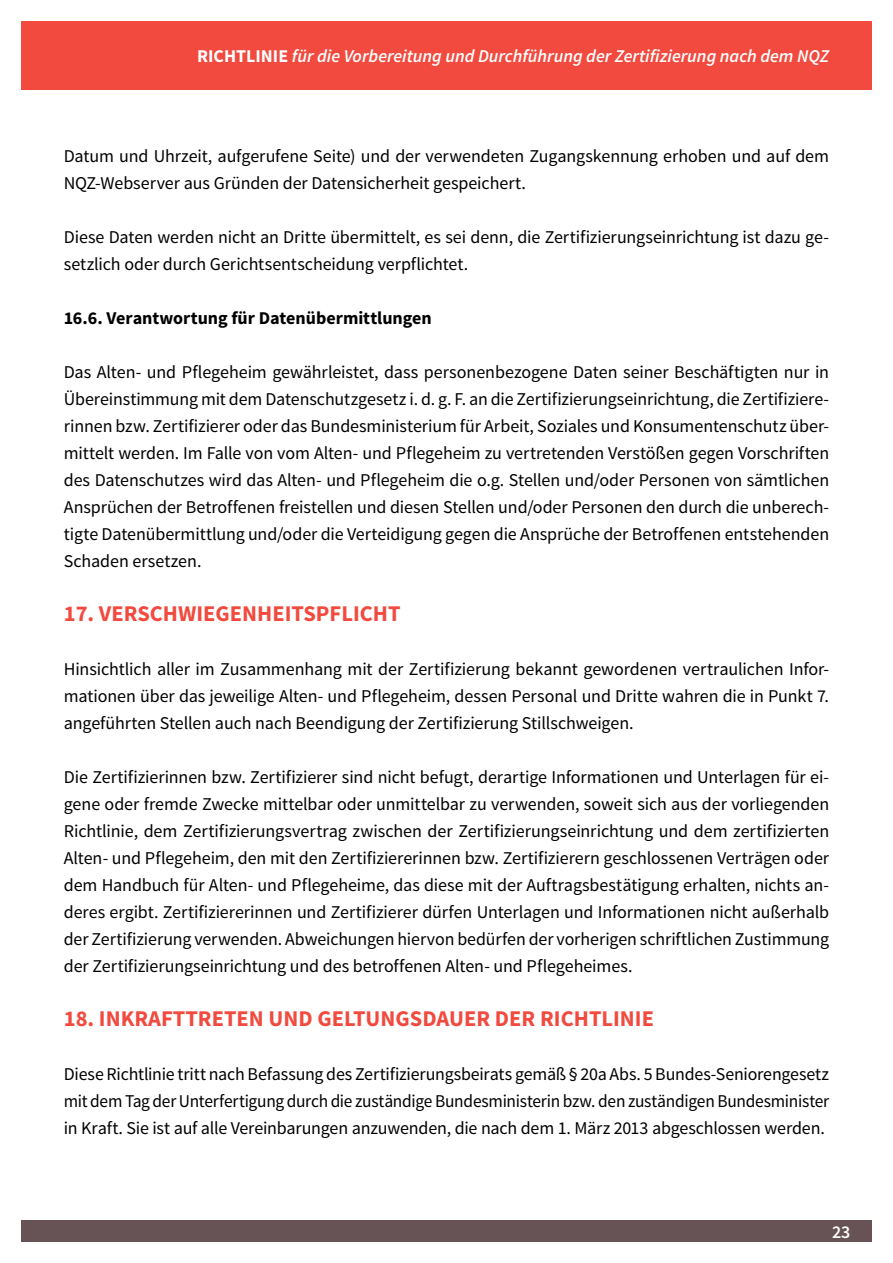
<style>
.page{position:relative;width:893px;height:1263px;background:#fff}
.page>*{position:absolute;margin:0;border:0;box-sizing:border-box;transform-origin:0 0}
.Ü_1{font:700 22.5px "Source Sans Pro";color:#f24a3e}
.Fliesstext{font:18px/27px "Source Sans Pro";letter-spacing:-.005em;color:#000;text-align:justify}
.t1{font:italic 600 18px "Source Sans Pro";color:#fff}
.Ü_3{font:700 18px "Source Sans Pro";color:#000}
.t2{font:600 18px "Source Sans Pro";color:#fff}
.s1{font-weight:700;font-style:normal}
</style>
<div class="page">
<div style="left:21px;top:1220px;width:851px;height:22px;background:#675255"></div>
<div style="left:21px;top:21px;width:851px;height:68px;background:#f24a3e"></div>
<p class="t1" style="left:197px;top:45px;width:634px"><span class="s1">RICHTLINIE</span> für die Vorbereitung und Durchführung der Zertifizierung nach dem NQZ</p>
<p class="Fliesstext" style="left:64px;top:143px;width:767px">Datum und Uhrzeit, aufgerufene Seite) und der verwendeten Zugangskennung erhoben und auf dem<br>NQZ-Webserver aus Gründen der Datensicherheit gespeichert.</p>
<p class="Fliesstext" style="left:64px;top:224px;width:767px">Diese Daten werden nicht an Dritte übermittelt, es sei denn, die Zertifizierungseinrichtung ist dazu ge&shy;setzlich oder durch Gerichtsentscheidung verpflichtet.</p>
<p class="Ü_3" style="left:64px;top:306px;width:370px">16.6. Verantwortung für Datenübermittlungen</p>
<p class="Fliesstext" style="left:64px;top:359px;width:767px">Das Alten- und Pflegeheim gewährleistet, dass personenbezogene Daten seiner Beschäftigten nur in Übereinstimmung mit dem Datenschutzgesetz i. d. g. F. an die Zertifizierungseinrichtung, die Zertifiziere&shy;rinnen bzw. Zertifizierer oder das Bundesministerium für Arbeit, Soziales und Konsumentenschutz über&shy;mittelt werden. Im Falle von vom Alten- und Pflegeheim zu vertretenden Verstößen gegen Vorschriften des Datenschutzes wird das Alten- und Pflegeheim die o.g. Stellen und/oder Personen von sämtlichen Ansprüchen der Betroffenen freistellen und diesen Stellen und/oder Personen den durch die unberech&shy;tigte Datenübermittlung und/oder die Verteidigung gegen die Ansprüche der Betroffenen entstehenden Schaden ersetzen.</p>
<p class="Ü_1" style="left:64px;top:599px;width:338px">17. VERSCHWIEGENHEITSPFLICHT</p>
<p class="Fliesstext" style="left:64px;top:656px;width:767px">Hinsichtlich aller im Zusammenhang mit der Zertifizierung bekannt gewordenen vertraulichen Infor&shy;mationen über das jeweilige Alten- und Pflegeheim, dessen Personal und Dritte wahren die in Punkt 7. angeführten Stellen auch nach Beendigung der Zertifizierung Stillschweigen.</p>
<p class="Fliesstext" style="left:64px;top:764px;width:767px">Die Zertifizierinnen bzw. Zertifizierer sind nicht befugt, derartige Informationen und Unterlagen für ei&shy;gene oder fremde Zwecke mittelbar oder unmittelbar zu verwenden, soweit sich aus der vorliegenden Richtlinie, dem Zertifizierungsvertrag zwischen der Zertifizierungseinrichtung und dem zertifizierten Alten- und Pflegeheim, den mit den Zertifiziererinnen bzw. Zertifizierern geschlossenen Verträgen oder dem Handbuch für Alten- und Pflegeheime, das diese mit der Auftragsbestätigung erhalten, nichts an&shy;deres ergibt. Zertifiziererinnen und Zertifizierer dürfen Unterlagen und Informationen nicht außerhalb der Zertifizierung verwenden. Abweichungen hiervon bedürfen der vorherigen schriftlichen Zustimmung der Zertifizierungseinrichtung und des betroffenen Alten- und Pflegeheimes.</p>
<p class="Ü_1" style="left:64px;top:1004px;width:592px">18. INKRAFTTRETEN UND GELTUNGSDAUER DER RICHTLINIE</p>
<p class="Fliesstext" style="left:64px;top:1061px;width:767px">Diese Richtlinie tritt nach Befassung des Zertifizierungsbeirats gemäß § 20a Abs. 5 Bundes-Seniorengesetz mit dem Tag der Unterfertigung durch die zuständige Bundesministerin bzw. den zuständigen Bundesminister in Kraft. Sie ist auf alle Vereinbarungen anzuwenden, die nach dem 1. März 2013 abgeschlossen werden.</p>
<p class="t2" style="left:832px;top:1221px;width:20px">23</p>
</div>
